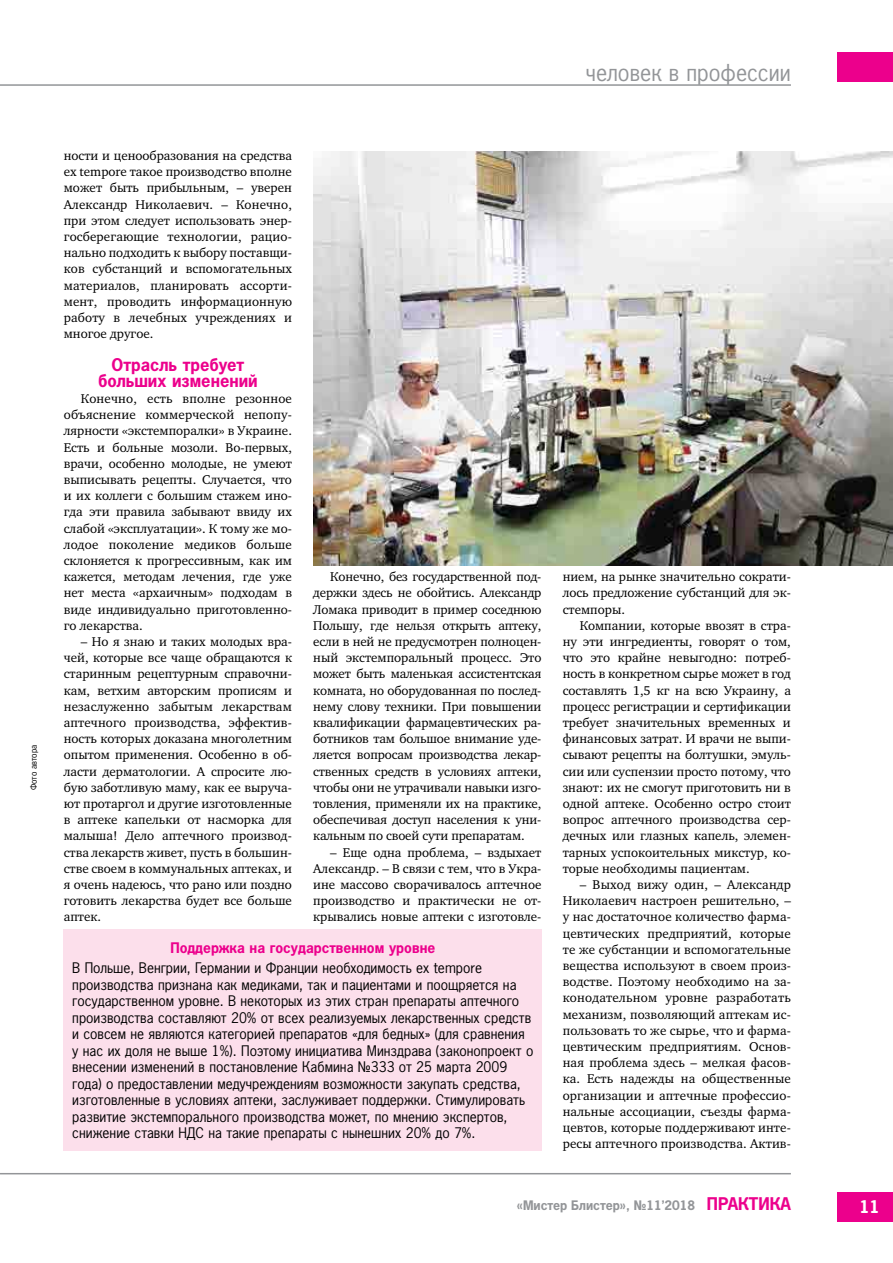
<style>
.page{position:relative;width:893px;height:1263px;background:#fff}
.page>*{position:absolute;margin:0;border:0;box-sizing:border-box;transform-origin:0 0}
.t1{font:24px "Paper Gothic";color:#939598}
.t2{font:700 18px/16.2px "Paper Gothic";color:#ec008c;text-align:center}
.t3{font:700 18px "Paper Gothic";color:#fff}
.t4{font:15px/16.5px "Paper Gothic";color:#000}
.t5{font:700 15px "Paper Gothic";color:#ec008c}
.t6{font:700 13.5px "Paper Gothic";color:#939598}
.t7{font:13.05px/16.2px "Charter C";color:#000;text-align:justify}
.t8{font:9px "Paper Gothic";color:#000}
.s1{font-size:18px;color:#ec008c}
</style>
<div class="page">
<hr style="left:0;top:84px;width:791px;height:2px;background:#939598">
<hr style="left:0;top:1173px;width:791px;height:1px;background:#939598">
<div style="left:838px;top:52px;width:55px;height:30px;background:#ec008c"></div>
<div style="left:838px;top:1192px;width:55px;height:30px;background:#ec008c"></div>
<div style="left:64px;top:929px;width:478px;height:221px;background:#fcdfeb"></div>
<img style="left:314px;top:151px;width:579px;height:415px">
<h1 class="t1" style="left:586px;top:58px;width:207px">человек в профессии</h1>
<p class="t8" style="left:28px;top:790px;width:47px;rotate:-90deg">Фото автора</p>
<p class="t7" style="left:64px;top:148px;width:230px">ности и ценообразования на средства ex tempore такое производство вполне может быть прибыльным, – уверен Александр Николаевич. – Конечно, при этом следует использовать энер&shy;госберегающие технологии, рацио&shy;нально подходить к выбору поставщи&shy;ков субстанций и вспомогательных материалов, планировать ассорти&shy;мент, проводить информационную работу в лечебных учреждениях и многое другое.</p>
<h2 class="t2" style="left:98px;top:356px;width:161px">Отрасль требует больших изменений</h2>
<p class="t7" style="left:64px;top:391px;width:230px;text-indent:17px">Конечно, есть вполне резонное объяснение коммерческой непопу&shy;лярности «экстемпоралки» в Украине.<br>Есть и больные мозоли. Во-первых, врачи, особенно молодые, не умеют выписывать рецепты. Случается, что и их коллеги с большим стажем ино&shy;гда эти правила забывают ввиду их слабой «эксплуатации». К тому же мо&shy;лодое поколение медиков больше склоняется к прогрессивным, как им кажется, методам лечения, где уже нет места «архаичным» подходам в виде индивидуально приготовленно&shy;го лекарства.</p>
<p class="t7" style="left:64px;top:634px;width:230px;text-indent:17px">– Но я знаю и таких молодых вра&shy;чей, которые все чаще обращаются к старинным рецептурным справочни&shy;кам, ветхим авторским прописям и незаслуженно забытым лекарствам аптечного производства, эффектив&shy;ность которых доказана многолетним опытом применения. Особенно в об&shy;ласти дерматологии. А спросите лю&shy;бую заботливую маму, как ее выруча&shy;ют протаргол и другие изготовленные в аптеке капельки от насморка для малыша! Дело аптечного производ&shy;ства лекарств живет, пусть в большин&shy;стве своем в коммунальных аптеках, и я очень надеюсь, что рано или поздно готовить лекарства будет все больше аптек.</p>
<p class="t7" style="left:313px;top:569px;width:230px;text-indent:17px">Конечно, без государственной под&shy;держки здесь не обойтись. Александр Ломака приводит в пример соседнюю Польшу, где нельзя открыть аптеку, если в ней не предусмотрен полноцен&shy;ный экстемпоральный процесс. Это может быть маленькая ассистентская комната, но оборудованная по послед&shy;нему слову техники. При повышении квалификации фармацевтических ра&shy;ботников там большое внимание уде&shy;ляется вопросам производства лекар&shy;ственных средств в условиях аптеки, чтобы они не утрачивали навыки изго&shy;товления, применяли их на практике, обеспечивая доступ населения к уни&shy;кальным по своей сути препаратам.</p>
<p class="t7" style="left:313px;top:844px;width:230px;text-indent:17px">– Еще одна проблема, – вздыхает Александр. – В связи с тем, что в Укра&shy;ине массово сворачивалось аптечное производство и практически не от&shy;крывались новые аптеки с изготовле-</p>
<p class="t5" style="left:170px;top:939px;width:266px">Поддержка на государственном уровне</p>
<p class="t4" style="left:72px;top:960px;width:463px">В Польше, Венгрии, Германии и Франции необходимость ex tempore производства признана как медиками, так и пациентами и поощряется на государственном уровне. В некоторых из этих стран препараты аптечного производства составляют 20% от всех реализуемых лекарственных средств и совсем не являются категорией препаратов «для бедных» (для сравнения у нас их доля не выше 1%). Поэтому инициатива Минздрава (законопроект о внесении изменений в постановление Кабмина №333 от 25 марта 2009 года) о предоставлении медучреждениям возможности закупать средства, изготовленные в условиях аптеки, заслуживает поддержки. Стимулировать развитие экстемпорального производства может, по мнению экспертов, снижение ставки НДС на такие препараты с нынешних 20% до 7%.</p>
<p class="t7" style="left:563px;top:569px;width:230px">нием, на рынке значительно сократи&shy;лось предложение субстанций для эк&shy;стемпоры.</p>
<p class="t7" style="left:563px;top:617px;width:230px;text-indent:17px">Компании, которые ввозят в стра&shy;ну эти ингредиенты, говорят о том, что это крайне невыгодно: потреб&shy;ность в конкретном сырье может в год составлять 1,5 кг на всю Украину, а процесс регистрации и сертификации требует значительных временных и финансовых затрат. И врачи не выпи&shy;сывают рецепты на болтушки, эмуль&shy;сии или суспензии просто потому, что знают: их не смогут приготовить ни в одной аптеке. Особенно остро стоит вопрос аптечного производства сер&shy;дечных или глазных капель, элемен&shy;тарных успокоительных микстур, ко&shy;торые необходимы пациентам.</p>
<p class="t7" style="left:563px;top:877px;width:230px;text-indent:17px">– Выход вижу один, – Александр Николаевич настроен решительно, – у нас достаточное количество фарма&shy;цевтических предприятий, которые те же субстанции и вспомогательные вещества используют в своем произ&shy;водстве. Поэтому необходимо на за&shy;конодательном уровне разработать механизм, позволяющий аптекам ис&shy;пользовать то же сырье, что и фарма&shy;цевтическим предприятиям. Основ&shy;ная проблема здесь – мелкая фасов&shy;ка. Есть надежды на общественные организации и аптечные профессио&shy;нальные ассоциации, съезды фарма&shy;цевтов, которые поддерживают инте&shy;ресы аптечного производства. Актив-</p>
<p class="t6" style="left:517px;top:1198px;width:275px">«Мистер Блистер», №11’2018 <span class="s1">ПРАКТИКА</span></p>
<h2 class="t3" style="left:859px;top:1197px;width:22px">11</h2>
</div>
